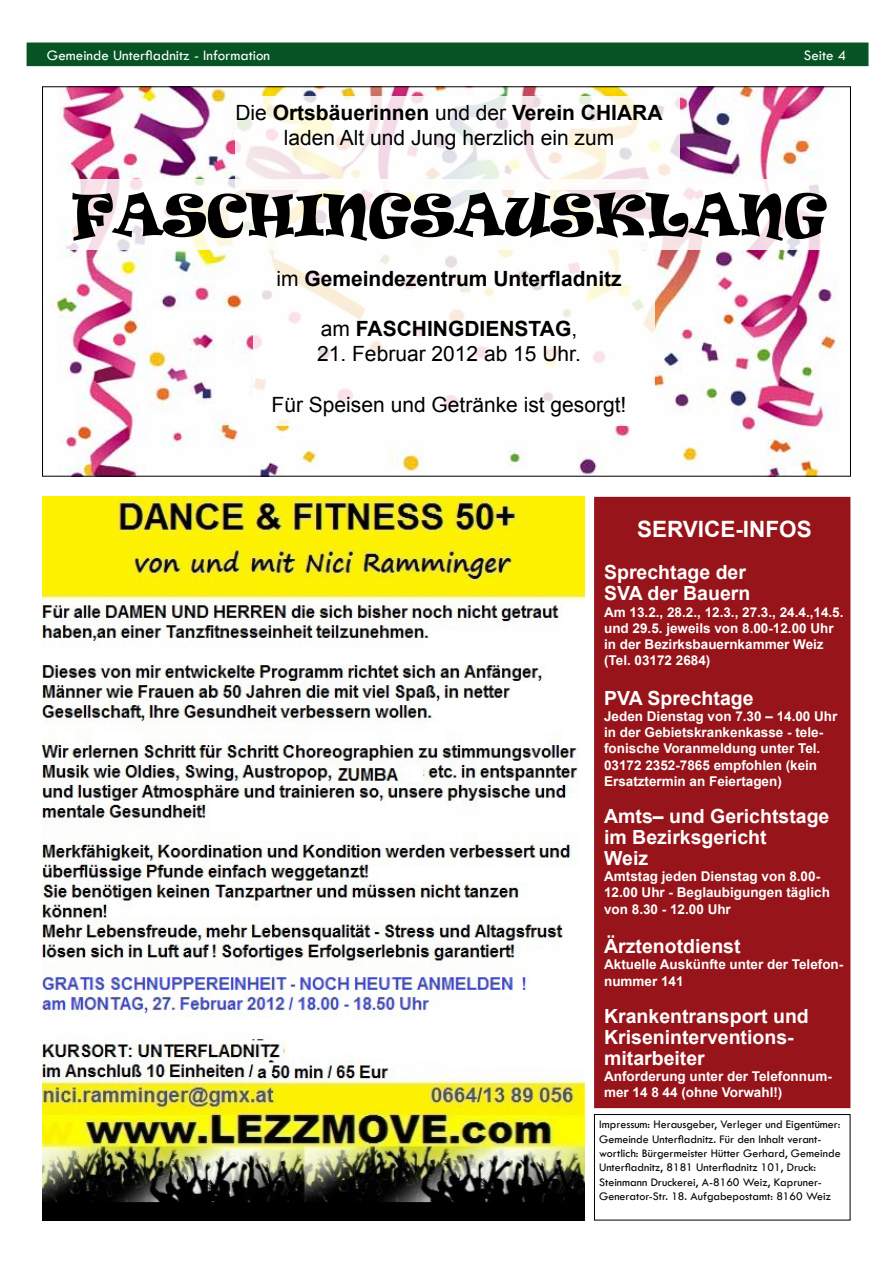
<style>
.page{position:relative;width:893px;height:1263px;background:#fff}
.page>*{position:absolute;margin:0;border:0;box-sizing:border-box;transform-origin:0 0}
.t1{font:54px "Ravie";color:#000}
.t2{font:700 22.5px "Arial";color:#fffffe}
.t3{font:21px/25.2px "Arial";color:#000;text-align:center}
.t4{font:700 21px "Arial";color:#000}
.t5{font:700 19.5px/21px "Arial";color:#fffffe}
.t6{font:15px "Tw Cen";color:#fff}
.t7{font:700 13.5px/16.2px "Arial";color:#fffffe}
.t8{font:12px/14.4px "Tw Cen";color:#000}
.s1{font-weight:700}
.s2{font-weight:400}
</style>
<div class="page">
<div style="left:27px;top:43px;width:841px;height:23px;background:#065423"></div>
<img style="left:54px;top:88px;width:783px;height:387px">
<svg style="left:235px;top:97px;width:445px;height:82px"></svg>
<svg style="left:68px;top:179px;width:769px;height:70px"></svg>
<div style="left:253px;top:223px;width:402px;height:203px;background:#fffffe"></div>
<div style="left:594px;top:1114px;width:256px;height:106px;border:1px solid #000"></div>
<img style="left:43px;top:497px;width:542px;height:723px">
<div style="left:595px;top:498px;width:255px;height:609px;background:#98141b"></div>
<div style="left:594px;top:497px;width:256px;height:611px;border:2px solid #98141b"></div>
<p class="t6" style="left:47px;top:46px;width:225px">Gemeinde Unterfladnitz - Information</p>
<p class="t6" style="left:804px;top:46px;width:44px">Seite 4</p>
<h3 class="t3" style="left:235px;top:100px;width:429px">Die <span class="s1">Ortsbäuerinnen</span> und der <span class="s1">Verein CHIARA </span>laden Alt und Jung herzlich ein zum</h3>
<h1 class="t1" style="left:72px;top:178px;width:756px">FASCHINGSAUSKLANG</h1>
<h3 class="t4" style="left:276px;top:264px;width:347px"><span class="s2">im</span> Gemeindezentrum Unterfladnitz</h3>
<h3 class="t4" style="left:321px;top:315px;width:258px"><span class="s2">am</span> FASCHINGDIENSTAG<span class="s2">,</span></h3>
<h3 class="t3" style="left:317px;top:341px;width:265px">21. Februar 2012 ab 15 Uhr.</h3>
<h3 class="t3" style="left:272px;top:392px;width:356px">Für Speisen und Getränke ist gesorgt!</h3>
<h2 class="t2" style="left:637px;top:515px;width:176px">SERVICE-INFOS</h2>
<h3 class="t5" style="left:604px;top:563px;width:148px">Sprechtage der<br>SVA der Bauern</h3>
<p class="t7" style="left:604px;top:604px;width:241px">Am 13.2., 28.2., 12.3., 27.3., 24.4.,14.5. und 29.5. jeweils von 8.00-12.00 Uhr in der Bezirksbauernkammer Weiz (Tel. 03172 2684)</p>
<h3 class="t5" style="left:604px;top:688px;width:151px">PVA Sprechtage</h3>
<p class="t7" style="left:604px;top:709px;width:235px">Jeden Dienstag von 7.30 – 14.00 Uhr in der Gebietskrankenkasse - tele&shy;fonische Voranmeldung unter Tel.<br>03172 2352-7865 empfohlen (kein Ersatztermin an Feiertagen)</p>
<h3 class="t5" style="left:604px;top:806px;width:227px">Amts– und Gerichtstage im Bezirksgericht<br>Weiz</h3>
<p class="t7" style="left:604px;top:869px;width:227px">Amtstag jeden Dienstag von 8.00-<br>12.00 Uhr - Beglaubigungen täglich von 8.30 - 12.00 Uhr</p>
<h3 class="t5" style="left:604px;top:936px;width:138px">Ärztenotdienst</h3>
<p class="t7" style="left:604px;top:957px;width:241px">Aktuelle Auskünfte unter der Telefon&shy;nummer 141</p>
<h3 class="t5" style="left:604px;top:1006px;width:206px">Krankentransport und<br>Kriseninterventions&shy;mitarbeiter</h3>
<p class="t7" style="left:604px;top:1069px;width:229px">Anforderung unter der Telefonnum&shy;mer 14 8 44 (ohne Vorwahl!)</p>
<p class="t8" style="left:599px;top:1117px;width:243px">Impressum: Herausgeber, Verleger und Eigentümer:<br>Gemeinde Unterfladnitz. Für den Inhalt verant&shy;wortlich: Bürgermeister Hütter Gerhard, Gemeinde Unterfladnitz, 8181 Unterfladnitz 101, Druck:<br>Steinmann Druckerei, A-8160 Weiz, Kapruner-Generator-Str. 18. Aufgabepostamt: 8160 Weiz</p>
</div>
